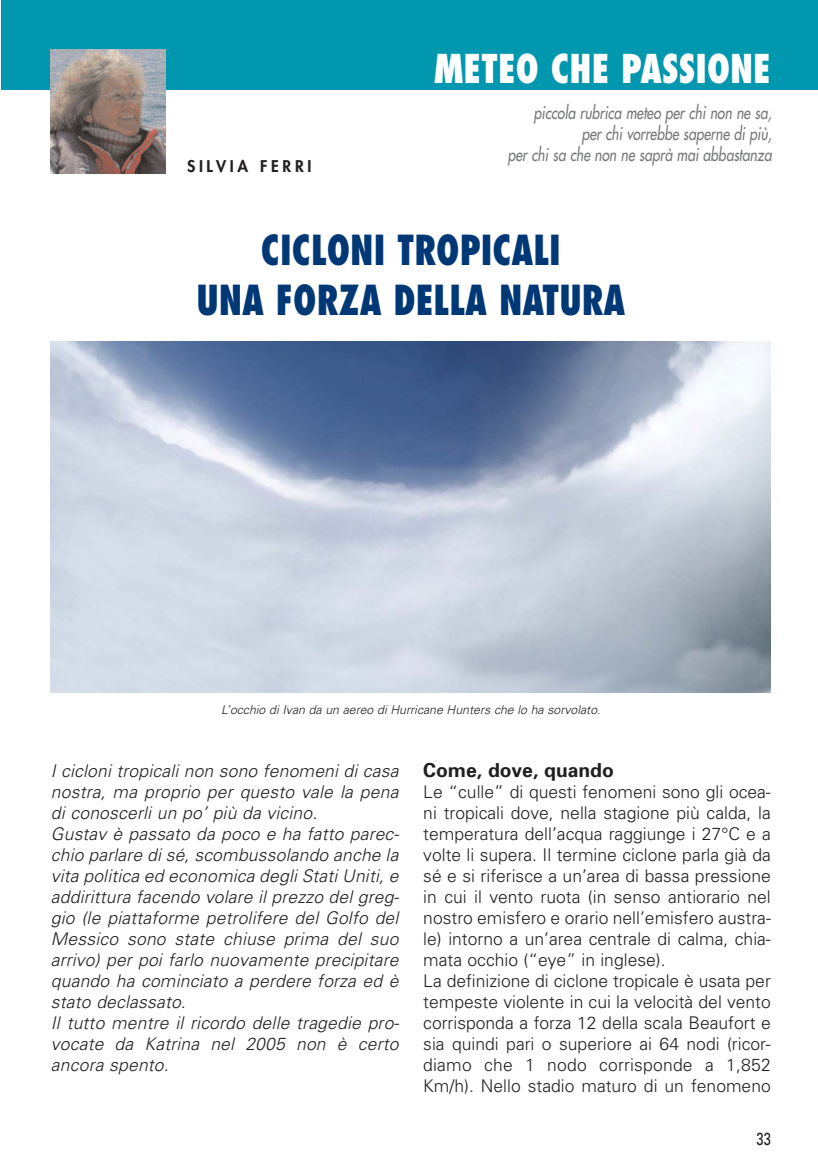
<style>
.page{position:relative;width:818px;height:1166px;background:#fff}
.page>*{position:absolute;margin:0;border:0;box-sizing:border-box;transform-origin:0 0}
.t1{font:800 condensed 40.25px/49.9px "Futura";color:#003876;text-align:center;scale:.89 1}
.t2{font:800 condensed 38.68px "Futura";color:#fff;scale:.92 1}
.t3{font:700 19.25px "Univers";color:#231f20}
.t4{font:300 17.5px/21px "Univers";color:#231f20}
.t5{font:italic 300 17.5px/21px "Univers";letter-spacing:.01em;color:#231f20}
.t6{font:italic 17.5px/21px "Futura";color:#77787b;text-align:right;scale:.79 1}
.t7{font:17.5px "Univers";color:#231f20;scale:.73 1}
.t8{font:800 15.75px "Futura";letter-spacing:.23em;color:#231f20}
.t9{font:italic 300 12.25px "Univers";color:#231f20}
</style>
<div class="page">
<div style="left:1px;top:0;width:816px;height:89px;background:#0097af"></div>
<img style="left:51px;top:50px;width:114px;height:124px">
<img style="left:51px;top:341px;width:719px;height:351px">
<p class="t8" style="left:187px;top:159px;width:126px">SILVIA FERRI</p>
<h2 class="t2" style="left:434px;top:52px;width:367px">METEO CHE PASSIONE</h2>
<p class="t6" style="left:507px;top:103px;width:335px">piccola rubrica meteo per chi non ne sa,<br>per chi vorrebbe saperne di più,<br>per chi sa che non ne saprà mai abbastanza</p>
<h1 class="t1" style="left:196px;top:229px;width:483px">CICLONI TROPICALI<br>UNA FORZA DELLA NATURA</h1>
<p class="t9" style="left:221px;top:705px;width:381px">L’occhio di Ivan da un aereo di Hurricane Hunters che lo ha sorvolato.</p>
<p class="t5" style="left:51px;top:762px;width:350px">I cicloni tropicali non sono fenomeni di casa nostra, ma proprio per questo vale la pena di conoscerli un po’ più da vicino.<br>Gustav è passato da poco e ha fatto parec&shy;chio parlare di sé, scombussolando anche la vita politica ed economica degli Stati Uniti, e addirittura facendo volare il prezzo del greg&shy;gio (le piattaforme petrolifere del Golfo del Messico sono state chiuse prima del suo arrivo) per poi farlo nuovamente precipitare quando ha cominciato a perdere forza ed è stato declassato.<br>Il tutto mentre il ricordo delle tragedie pro&shy;vocate da Katrina nel 2005 non è certo ancora spento.</p>
<p class="t3" style="left:423px;top:763px;width:192px">Come, dove, quando</p>
<p class="t4" style="left:423px;top:783px;width:349px">Le “culle” di questi fenomeni sono gli ocea&shy;ni tropicali dove, nella stagione più calda, la temperatura dell’acqua raggiunge i 27°C e a volte li supera. Il termine ciclone parla già da sé e si riferisce a un’area di bassa pressione in cui il vento ruota (in senso antiorario nel nostro emisfero e orario nell’emisfero austra&shy;le) intorno a un’area centrale di calma, chia&shy;mata occhio (“eye” in inglese).<br>La definizione di ciclone tropicale è usata per tempeste violente in cui la velocità del vento corrisponda a forza 12 della scala Beaufort e sia quindi pari o superiore ai 64 nodi (ricor&shy;diamo che 1 nodo corrisponde a 1,852<br>Km/h). Nello stadio maturo di un fenomeno</p>
<p class="t7" style="left:756px;top:1132px;width:21px">33</p>
</div>
